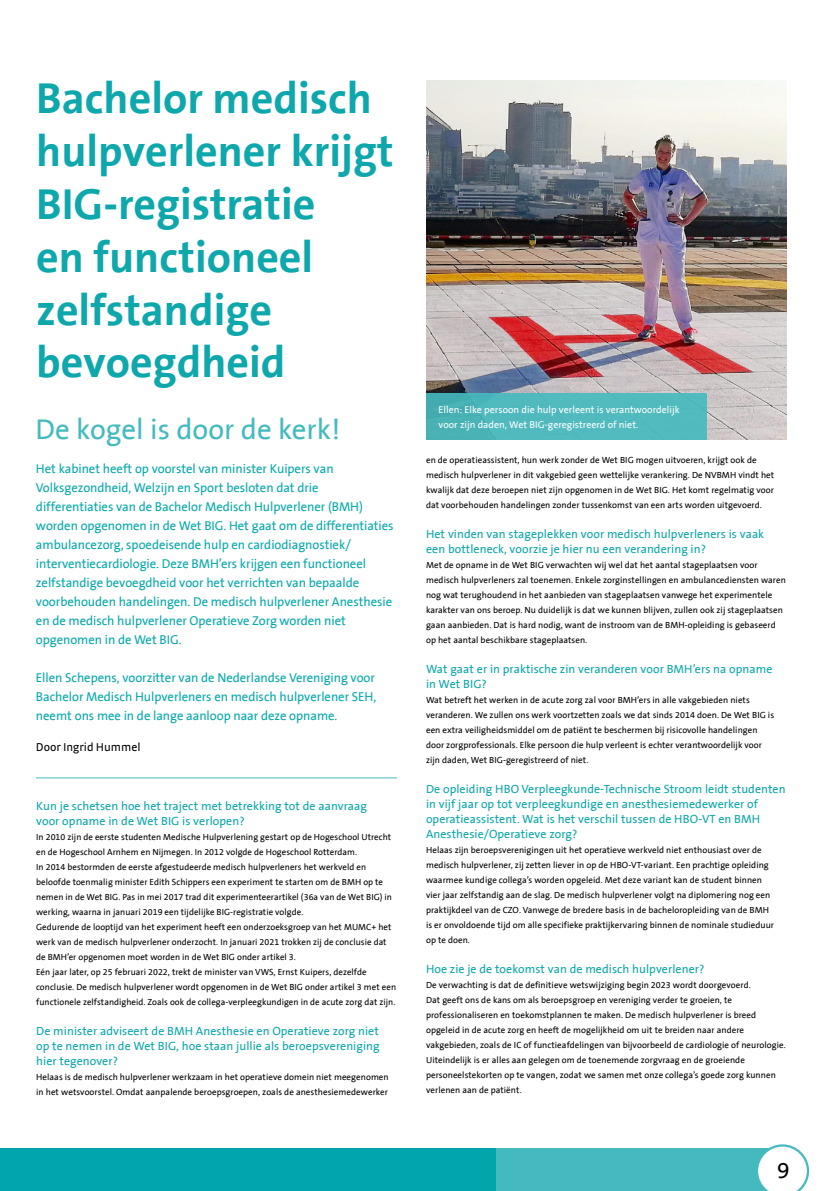
<style>
.page{position:relative;width:823px;height:1191px;background:#fff}
.page>*{position:absolute;margin:0;border:0;box-sizing:border-box;transform-origin:0 0}
.t1{font:700 44px/52.8px "The Sans Q7";color:#0ea7ab}
.t2{font:29px "The Sans Q5 Plain";color:#45babf}
.t3{font:23px "The Sans Q5 Plain";color:#000}
.t4{font:13px/19px "The Sans Q5 Plain";letter-spacing:-.005em;color:#08a8ac}
.t5{font:12px/15px "The Sans Q5 Plain";letter-spacing:.005em;color:#0ea7ab}
.t6{font:12px "Strada OT";color:#000}
.t7{font:10px/15px "The Sans Q5 Plain";color:#fff}
.t8{font:9px/15px "The Sans Q5 Plain";letter-spacing:.005em;color:#000}
</style>
<div class="page">
<div style="left:0;top:1149px;width:793px;height:42px;background:#00a6ab"></div>
<div style="left:496px;top:1149px;width:297px;height:42px;background:#44babf"></div>
<svg style="left:755px;top:1144px;width:53px;height:47px"></svg>
<img style="left:426px;top:81px;width:360px;height:358px">
<hr style="left:36px;top:777px;width:361px;height:1px;background:#45babf">
<div style="left:426px;top:393px;width:280px;height:46px;background:linear-gradient(to right,#49b3b7,#53bdc2)"></div>
<h1 class="t1" style="left:36px;top:73px;width:359px">Bachelor medisch hulpverlener krijgt<br>BIG-registratie<br>en functioneel zelfstandige bevoegdheid</h1>
<h2 class="t2" style="left:35px;top:414px;width:306px">De kogel is door de kerk!</h2>
<p class="t4" style="left:36px;top:459px;width:359px">Het kabinet heeft op voorstel van minister Kuipers van Volksgezondheid, Welzijn en Sport besloten dat drie differentiaties van de Bachelor Medisch Hulpverlener (BMH) worden opgenomen in de Wet BIG. Het gaat om de differentiaties ambulancezorg, spoedeisende hulp en cardiodiagnostiek/ interventiecardiologie. Deze BMH’ers krijgen een functioneel zelfstandige bevoegdheid voor het verrichten van bepaalde voorbehouden handelingen. De medisch hulpverlener Anesthesie en de medisch hulpverlener Operatieve Zorg worden niet opgenomen in de Wet BIG.</p>
<h3 class="t4" style="left:36px;top:668px;width:341px;text-align:justify">Ellen Schepens, voorzitter van de Nederlandse Vereniging voor Bachelor Medisch Hulpverleners en medisch hulpverlener SEH, neemt ons mee in de lange aanloop naar deze opname.</h3>
<h3 class="t6" style="left:36px;top:740px;width:106px">Door Ingrid Hummel</h3>
<h3 class="t5" style="left:36px;top:799px;width:332px">Kun je schetsen hoe het traject met betrekking tot de aanvraag voor opname in de Wet BIG is verlopen?</h3>
<p class="t8" style="left:36px;top:829px;width:361px">In 2010 zijn de eerste studenten Medische Hulpverlening gestart op de Hogeschool Utrecht en de Hogeschool Arnhem en Nijmegen. In 2012 volgde de Hogeschool Rotterdam.<br>In 2014 bestormden de eerste afgestudeerde medisch hulpverleners het werkveld en beloofde toenmalig minister Edith Schippers een experiment te starten om de BMH op te nemen in de Wet BIG. Pas in mei 2017 trad dit experimenteerartikel (36a van de Wet BIG) in werking, waarna in januari 2019 een tijdelijke BIG-registratie volgde.<br>Gedurende de looptijd van het experiment heeft een onderzoeksgroep van het MUMC+ het werk van de medisch hulpverlener onderzocht. In januari 2021 trokken zij de conclusie dat de BMH’er opgenomen moet worden in de Wet BIG onder artikel 3.<br>Eén jaar later, op 25 februari 2022, trekt de minister van VWS, Ernst Kuipers, dezelfde conclusie. De medisch hulpverlener wordt opgenomen in de Wet BIG onder artikel 3 met een functionele zelfstandigheid. Zoals ook de collega-verpleegkundigen in de acute zorg dat zijn.</p>
<h3 class="t5" style="left:36px;top:1024px;width:345px;text-align:justify">De minister adviseert de BMH Anesthesie en Operatieve zorg niet op te nemen in de Wet BIG, hoe staan jullie als beroepsvereniging hier tegenover?</h3>
<p class="t8" style="left:36px;top:1069px;width:354px">Helaas is de medisch hulpverlener werkzaam in het operatieve domein niet meegenomen in het wetsvoorstel. Omdat aanpalende beroepsgroepen, zoals de anesthesiemedewerker</p>
<p class="t7" style="left:438px;top:402px;width:242px">Ellen: Elke persoon die hulp verleent is verantwoordelijk voor zijn daden, Wet BIG-geregistreerd of niet.</p>
<p class="t8" style="left:426px;top:452px;width:349px">en de operatieassistent, hun werk zonder de Wet BIG mogen uitvoeren, krijgt ook de medisch hulpverlener in dit vakgebied geen wettelijke verankering. De NVBMH vindt het kwalijk dat deze beroepen niet zijn opgenomen in de Wet BIG. Het komt regelmatig voor dat voorbehouden handelingen zonder tussenkomst van een arts worden uitgevoerd.</p>
<h3 class="t5" style="left:426px;top:526px;width:339px">Het vinden van stageplekken voor medisch hulpverleners is vaak een bottleneck, voorzie je hier nu een verandering in?</h3>
<p class="t8" style="left:426px;top:557px;width:361px">Met de opname in de Wet BIG verwachten wij wel dat het aantal stageplaatsen voor medisch hulpverleners zal toenemen. Enkele zorginstellingen en ambulancediensten waren nog wat terughoudend in het aanbieden van stageplaatsen vanwege het experimentele karakter van ons beroep. Nu duidelijk is dat we kunnen blijven, zullen ook zij stageplaatsen gaan aanbieden. Dat is hard nodig, want de instroom van de BMH-opleiding is gebaseerd op het aantal beschikbare stageplaatsen.</p>
<h3 class="t5" style="left:426px;top:661px;width:348px">Wat gaat er in praktische zin veranderen voor BMH’ers na opname in Wet BIG?</h3>
<p class="t8" style="left:426px;top:692px;width:349px">Wat betreft het werken in de acute zorg zal voor BMH’ers in alle vakgebieden niets veranderen. We zullen ons werk voortzetten zoals we dat sinds 2014 doen. De Wet BIG is een extra veiligheidsmiddel om de patiënt te beschermen bij risicovolle handelingen door zorgprofessionals. Elke persoon die hulp verleent is echter verantwoordelijk voor zijn daden, Wet BIG-geregistreerd of niet.</p>
<h3 class="t5" style="left:426px;top:781px;width:361px">De opleiding HBO Verpleegkunde-Technische Stroom leidt studenten in vijf jaar op tot verpleegkundige en anesthesiemedewerker of operatieassistent. Wat is het verschil tussen de HBO-VT en BMH Anesthesie/Operatieve zorg?</h3>
<p class="t8" style="left:426px;top:842px;width:349px">Helaas zijn beroepsverenigingen uit het operatieve werkveld niet enthousiast over de medisch hulpverlener, zij zetten liever in op de HBO-VT-variant. Een prachtige opleiding waarmee kundige collega’s worden opgeleid. Met deze variant kan de student binnen vier jaar zelfstandig aan de slag. De medisch hulpverlener volgt na diplomering nog een praktijkdeel van de CZO. Vanwege de bredere basis in de bacheloropleiding van de BMH is er onvoldoende tijd om alle specifieke praktijkervaring binnen de nominale studieduur op te doen.</p>
<h3 class="t5" style="left:426px;top:961px;width:280px">Hoe zie je de toekomst van de medisch hulpverlener?</h3>
<p class="t8" style="left:426px;top:977px;width:361px">De verwachting is dat de definitieve wetswijziging begin 2023 wordt doorgevoerd.<br>Dat geeft ons de kans om als beroepsgroep en vereniging verder te groeien, te professionaliseren en toekomstplannen te maken. De medisch hulpverlener is breed opgeleid in de acute zorg en heeft de mogelijkheid om uit te breiden naar andere vakgebieden, zoals de IC of functieafdelingen van bijvoorbeeld de cardiologie of neurologie.<br>Uiteindelijk is er alles aan gelegen om de toenemende zorgvraag en de groeiende personeelstekorten op te vangen, zodat we samen met onze collega’s goede zorg kunnen verlenen aan de patiënt.</p>
<h3 class="t3" style="left:776px;top:1157px;width:14px">9</h3>
</div>
